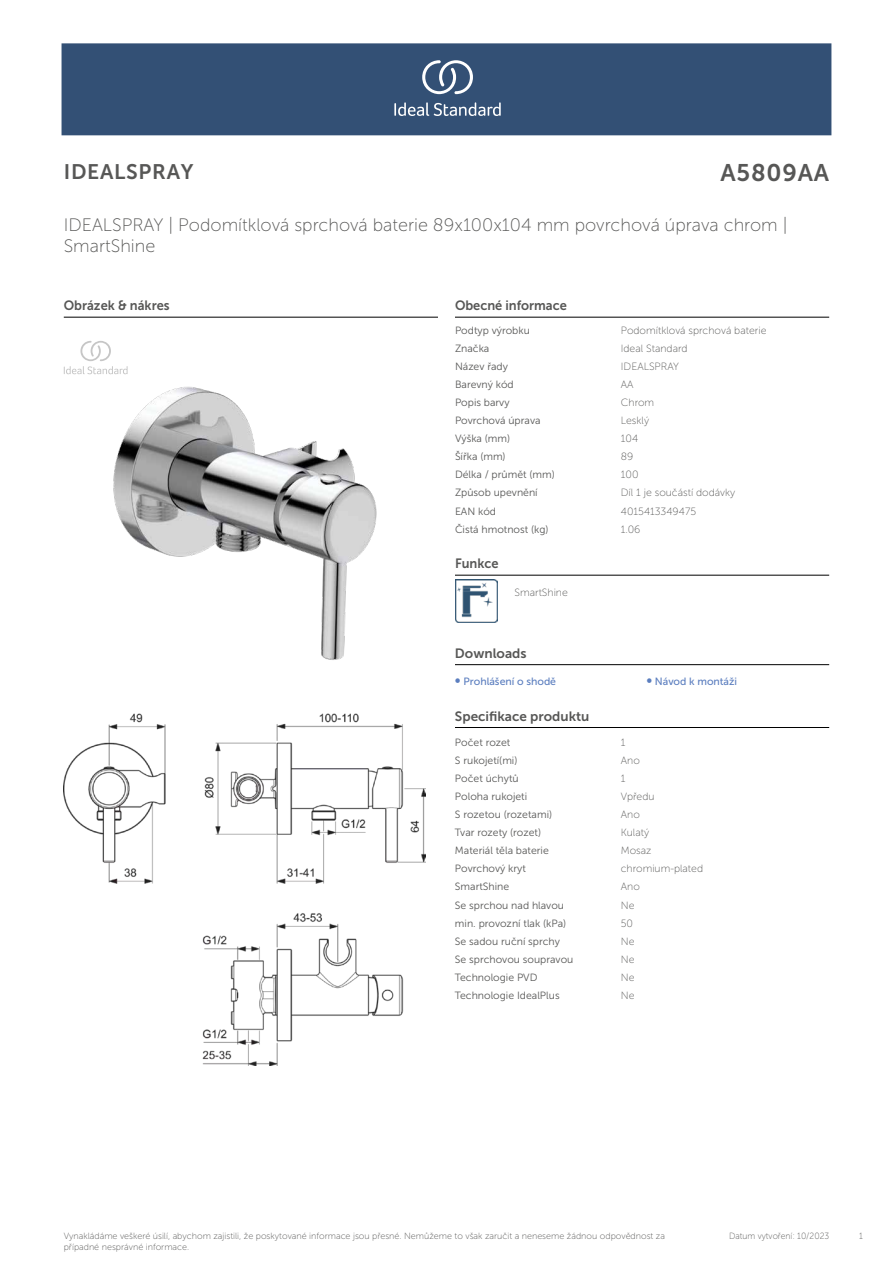
<style>
.page{position:relative;width:893px;height:1263px;background:#fff}
.page>*{position:absolute;margin:0;border:0;box-sizing:border-box;transform-origin:0 0}
.t1{font:24px "Museo Sans 700";letter-spacing:.035em;color:#575756}
.t2{font:21px "Museo Sans 700";letter-spacing:.035em;color:#575756}
.t3{font:18px/21.6px "Museo Sans 100";color:#575756}
.t4{font:13.5px "Museo Sans 700";color:#575756;scale:.95 1}
.t5{font:13.5px "Museo Sans 700";color:#575756}
.t6{font:10.5px "Museo Sans 300";color:#575756}
.t7{font:10.5px "Museo Sans 100";color:#575756}
.t8{font:10.5px "Museo Sans 500";color:#5b7ebf}
.t9{font:9px "Museo Sans 100";color:#575756}
.t10{font:9px "Museo Sans 100";color:#575756;scale:.95 1}
.s1{font-size:15px}
</style>
<div class="page">
<div style="left:62px;top:43px;width:769px;height:92px;background:#335075"></div>
<svg style="left:394px;top:102px;width:107px;height:14px"></svg>
<svg style="left:422px;top:60px;width:51px;height:34px"></svg>
<hr style="left:455px;top:317px;width:374px;height:1px;background:#000">
<hr style="left:455px;top:575px;width:374px;height:1px;background:#000">
<img style="left:455px;top:580px;width:42px;height:42px">
<hr style="left:455px;top:664px;width:374px;height:1px;background:#000">
<hr style="left:455px;top:727px;width:374px;height:1px;background:#000">
<hr style="left:64px;top:317px;width:374px;height:1px;background:#000">
<svg style="left:64px;top:341px;width:64px;height:33px"></svg>
<img style="left:64px;top:713px;width:361px;height:352px">
<img style="left:113px;top:386px;width:264px;height:274px">
<h2 class="t2" style="left:64px;top:160px;width:131px">IDEALSPRAY</h2>
<h1 class="t1" style="left:720px;top:160px;width:110px">A5809AA</h1>
<h3 class="t3" style="left:64px;top:214px;width:725px">IDEALSPRAY | Podomítklová sprchová baterie 89x100x104 mm povrchová úprava chrom |<br>SmartShine</h3>
<p class="t4" style="left:64px;top:298px;width:113px">Obrázek &amp; nákres</p>
<p class="t4" style="left:455px;top:298px;width:119px">Obecné informace</p>
<p class="t6" style="left:455px;top:324px;width:76px">Podtyp výrobku</p>
<p class="t7" style="left:621px;top:325px;width:147px">Podomítklová sprchová baterie</p>
<p class="t6" style="left:455px;top:343px;width:36px">Značka</p>
<p class="t7" style="left:621px;top:343px;width:68px">Ideal Standard</p>
<p class="t6" style="left:455px;top:361px;width:55px">Název řady</p>
<p class="t7" style="left:621px;top:361px;width:60px">IDEALSPRAY</p>
<p class="t6" style="left:455px;top:379px;width:60px">Barevný kód</p>
<p class="t7" style="left:621px;top:379px;width:14px">AA</p>
<p class="t6" style="left:455px;top:397px;width:56px">Popis barvy</p>
<p class="t7" style="left:621px;top:397px;width:35px">Chrom</p>
<p class="t6" style="left:455px;top:415px;width:87px">Povrchová úprava</p>
<p class="t7" style="left:621px;top:415px;width:30px">Lesklý</p>
<p class="t6" style="left:455px;top:433px;width:57px">Výška (mm)</p>
<p class="t7" style="left:621px;top:433px;width:19px">104</p>
<p class="t6" style="left:455px;top:451px;width:52px">Šířka (mm)</p>
<p class="t7" style="left:621px;top:451px;width:14px">89</p>
<p class="t6" style="left:455px;top:469px;width:101px">Délka / průmět (mm)</p>
<p class="t7" style="left:621px;top:469px;width:19px">100</p>
<p class="t6" style="left:455px;top:487px;width:84px">Způsob upevnění</p>
<p class="t7" style="left:621px;top:487px;width:116px">Díl 1 je součástí dodávky</p>
<p class="t6" style="left:455px;top:505px;width:43px">EAN kód</p>
<p class="t7" style="left:621px;top:505px;width:77px">4015413349475</p>
<p class="t6" style="left:455px;top:523px;width:95px">Čistá hmotnost (kg)</p>
<p class="t7" style="left:621px;top:523px;width:21px">1.06</p>
<p class="t4" style="left:455px;top:556px;width:47px">Funkce</p>
<p class="t7" style="left:514px;top:587px;width:55px">SmartShine</p>
<p class="t5" style="left:455px;top:646px;width:73px">Downloads</p>
<p class="t8" style="left:455px;top:675px;width:103px"><span class="s1">•</span> Prohlášení o shodě</p>
<p class="t8" style="left:646px;top:675px;width:92px"><span class="s1">•</span> Návod k montáži</p>
<p class="t5" style="left:455px;top:708px;width:136px">Specifikace produktu</p>
<p class="t6" style="left:455px;top:736px;width:57px">Počet rozet</p>
<p class="t7" style="left:621px;top:737px;width:6px">1</p>
<p class="t6" style="left:455px;top:754px;width:64px">S rukojetí(mi)</p>
<p class="t7" style="left:621px;top:755px;width:21px">Ano</p>
<p class="t6" style="left:455px;top:773px;width:65px">Počet úchytů</p>
<p class="t7" style="left:621px;top:773px;width:6px">1</p>
<p class="t6" style="left:455px;top:791px;width:74px">Poloha rukojeti</p>
<p class="t7" style="left:621px;top:791px;width:35px">Vpředu</p>
<p class="t6" style="left:455px;top:809px;width:99px">S rozetou (rozetami)</p>
<p class="t7" style="left:621px;top:809px;width:21px">Ano</p>
<p class="t6" style="left:455px;top:827px;width:88px">Tvar rozety (rozet)</p>
<p class="t7" style="left:621px;top:827px;width:30px">Kulatý</p>
<p class="t6" style="left:455px;top:845px;width:95px">Materiál těla baterie</p>
<p class="t7" style="left:621px;top:845px;width:32px">Mosaz</p>
<p class="t6" style="left:455px;top:863px;width:73px">Povrchový kryt</p>
<p class="t7" style="left:621px;top:863px;width:84px">chromium-plated</p>
<p class="t6" style="left:455px;top:881px;width:56px">SmartShine</p>
<p class="t7" style="left:621px;top:881px;width:21px">Ano</p>
<p class="t6" style="left:455px;top:899px;width:111px">Se sprchou nad hlavou</p>
<p class="t7" style="left:621px;top:899px;width:15px">Ne</p>
<p class="t6" style="left:455px;top:917px;width:113px">min. provozní tlak (kPa)</p>
<p class="t7" style="left:621px;top:917px;width:14px">50</p>
<p class="t6" style="left:455px;top:935px;width:107px">Se sadou ruční sprchy</p>
<p class="t7" style="left:621px;top:935px;width:15px">Ne</p>
<p class="t6" style="left:455px;top:953px;width:120px">Se sprchovou soupravou</p>
<p class="t7" style="left:621px;top:953px;width:15px">Ne</p>
<p class="t6" style="left:455px;top:971px;width:84px">Technologie PVD</p>
<p class="t7" style="left:621px;top:972px;width:15px">Ne</p>
<p class="t6" style="left:455px;top:990px;width:106px">Technologie IdealPlus</p>
<p class="t7" style="left:621px;top:990px;width:15px">Ne</p>
<p class="t10" style="left:729px;top:1231px;width:107px">Datum vytvoření: 10/2023</p>
<p class="t9" style="left:64px;top:1231px;width:603px">Vynakládáme veškeré úsilí, abychom zajistili, že poskytované informace jsou přesné. Nemůžeme to však zaručit a neneseme žádnou odpovědnost za</p>
<p class="t10" style="left:859px;top:1231px;width:5px">1</p>
<p class="t9" style="left:64px;top:1242px;width:127px">případné nesprávné informace.</p>
</div>
